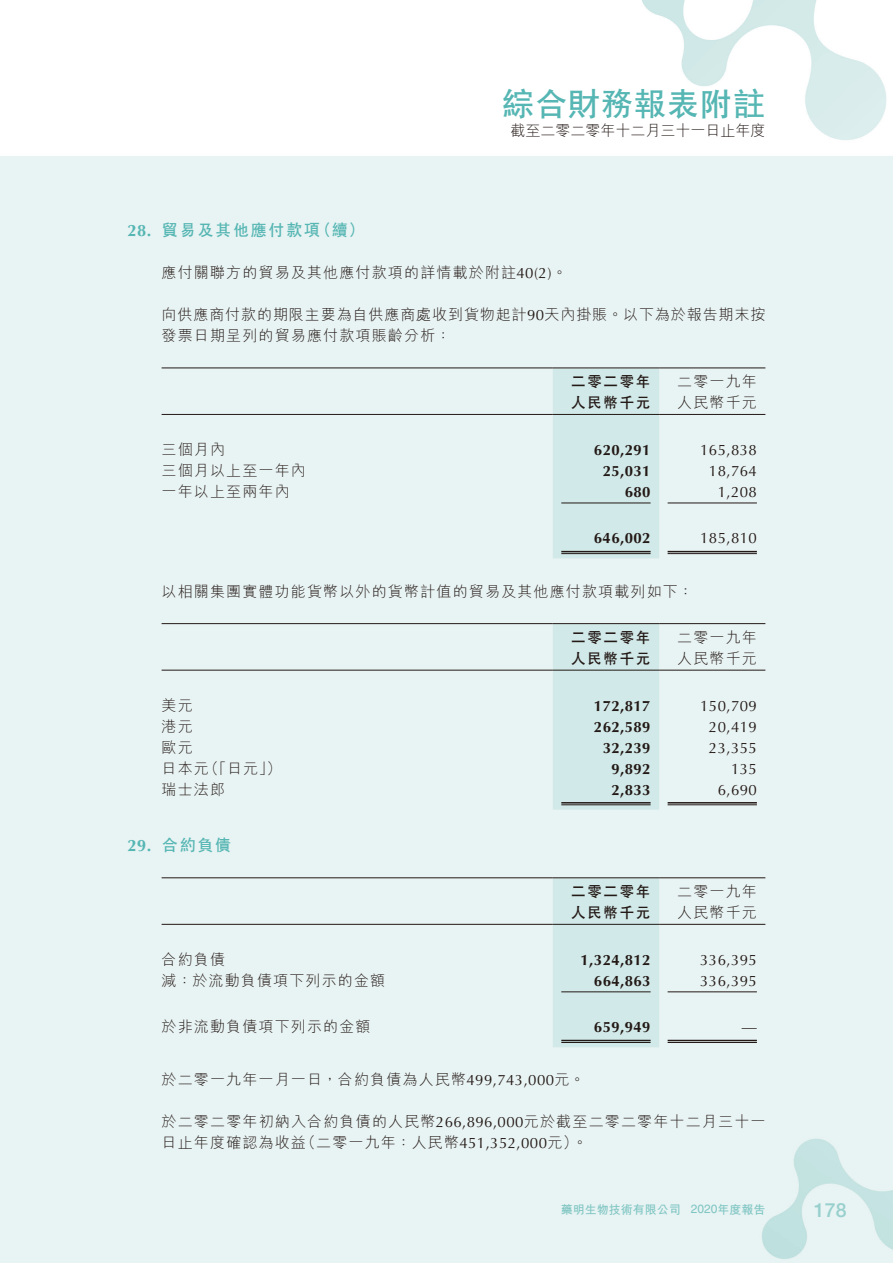
<style>
.page{position:relative;width:893px;height:1263px;background:#fff}
.page>*{position:absolute;margin:0;border:0;box-sizing:border-box;transform-origin:0 0}
.t1{font:700 33px "C Hei 2 HK";color:#55b6b3}
.t2{font:500 19.5px "Helvetica Neue LT Std";color:#97d0cd}
.t3{font:700 16.5px "C Hei 2 HK";letter-spacing:.08em;color:#55b6b3}
.t4{font:700 16.5px "Optima LT Std";color:#55b6b3}
.t5{font:300 15px/21px "M Hei HK";letter-spacing:.08em;color:#231916}
.t6{font:700 15px "Optima LT Std";letter-spacing:.03em;color:#231916}
.t7{font:15px "Optima LT Std";letter-spacing:.03em;color:#231916}
.t8{font:300 15px/21px "M Hei HK";letter-spacing:.06em;color:#231916}
.t9{font:700 15px "C Hei 2 HK";letter-spacing:.08em;color:#231916}
.t10{font:300 15px "M Hei HK";color:#231916}
.t11{font:700 12px "M Hei HK";color:#7dc5c2}
.t12{font:12px "Helvetica LT Std";color:#7dc5c2}
.s1{font-family:"Optima LT Std";font-weight:400}
.s2{font-family:"M Hei HK";font-weight:700}
</style>
<div class="page">
<div style="left:553px;top:369px;width:106px;height:189px;background:#d1e9e8"></div>
<hr style="left:162px;top:368px;width:391px;height:1px;background:#231916">
<hr style="left:553px;top:368px;width:106px;height:1px;background:#231916">
<hr style="left:659px;top:368px;width:106px;height:1px;background:#231916">
<hr style="left:162px;top:414px;width:391px;height:1px;background:#231916">
<hr style="left:553px;top:414px;width:106px;height:1px;background:#231916">
<hr style="left:659px;top:414px;width:106px;height:1px;background:#231916">
<hr style="left:561px;top:503px;width:90px;height:1px;background:#231916">
<hr style="left:668px;top:503px;width:89px;height:1px;background:#231916">
<hr style="left:561px;top:551px;width:90px;height:1px;background:#231916">
<hr style="left:561px;top:553px;width:90px;height:1px;background:#231916">
<hr style="left:668px;top:551px;width:89px;height:1px;background:#231916">
<hr style="left:668px;top:553px;width:89px;height:1px;background:#231916">
<div style="left:553px;top:624px;width:106px;height:185px;background:#d1e9e8"></div>
<hr style="left:162px;top:623px;width:391px;height:1px;background:#231916">
<hr style="left:553px;top:623px;width:106px;height:1px;background:#231916">
<hr style="left:659px;top:623px;width:106px;height:1px;background:#231916">
<hr style="left:162px;top:670px;width:391px;height:1px;background:#231916">
<hr style="left:553px;top:670px;width:106px;height:1px;background:#231916">
<hr style="left:659px;top:670px;width:106px;height:1px;background:#231916">
<hr style="left:561px;top:802px;width:90px;height:1px;background:#231916">
<hr style="left:561px;top:804px;width:90px;height:1px;background:#231916">
<hr style="left:668px;top:802px;width:89px;height:1px;background:#231916">
<hr style="left:668px;top:804px;width:89px;height:1px;background:#231916">
<div style="left:553px;top:878px;width:106px;height:169px;background:#d1e9e8"></div>
<hr style="left:162px;top:877px;width:391px;height:1px;background:#231916">
<hr style="left:553px;top:877px;width:106px;height:1px;background:#231916">
<hr style="left:659px;top:877px;width:106px;height:1px;background:#231916">
<hr style="left:162px;top:924px;width:391px;height:1px;background:#231916">
<hr style="left:553px;top:924px;width:106px;height:1px;background:#231916">
<hr style="left:659px;top:924px;width:106px;height:1px;background:#231916">
<hr style="left:561px;top:991px;width:90px;height:1px;background:#231916">
<hr style="left:668px;top:991px;width:89px;height:1px;background:#231916">
<hr style="left:561px;top:1040px;width:90px;height:1px;background:#231916">
<hr style="left:561px;top:1042px;width:90px;height:1px;background:#231916">
<hr style="left:668px;top:1040px;width:89px;height:1px;background:#231916">
<hr style="left:668px;top:1042px;width:89px;height:1px;background:#231916">
<h1 class="t1" style="left:501px;top:87px;width:265px">綜合財務報表附註</h1>
<p class="t10" style="left:510px;top:122px;width:256px">截至二零二零年十二月三十一日止年度</p>
<p class="t4" style="left:128px;top:221px;width:25px">28.</p>
<p class="t3" style="left:315px;top:221px;width:52px">（續(</p>
<p class="t3" style="left:162px;top:221px;width:160px">貿易及其他應付款項</p>
<p class="t5" style="left:162px;top:262px;width:407px">應付關聯方的貿易及其他應付款項的詳情載於附註<span class="s1">4 0</span> 。<span class="s1">(2)</span></p>
<p class="t8" style="left:162px;top:304px;width:605px">向供應商付款的期限主要為自供應商處收到貨物起計<span class="s1">90</span>天內掛賬。以下為於報告期末按發票日期呈列的貿易應付款項賬齡分析：</p>
<p class="t5" style="left:677px;top:371px;width:81px">二零一九年</p>
<p class="t9" style="left:571px;top:374px;width:81px">二零二零年</p>
<p class="t9" style="left:571px;top:395px;width:81px">人民幣千元</p>
<p class="t5" style="left:677px;top:392px;width:81px">人民幣千元</p>
<p class="t5" style="left:162px;top:439px;width:65px">三個月內</p>
<p class="t6" style="left:594px;top:441px;width:58px">620,291</p>
<p class="t7" style="left:700px;top:441px;width:58px">165,838</p>
<p class="t5" style="left:162px;top:460px;width:146px">三個月以上至一年內</p>
<p class="t6" style="left:603px;top:462px;width:49px">25,031</p>
<p class="t7" style="left:709px;top:462px;width:49px">18,764</p>
<p class="t5" style="left:162px;top:481px;width:130px">一年以上至兩年內</p>
<p class="t6" style="left:625px;top:483px;width:27px">680</p>
<p class="t7" style="left:718px;top:483px;width:41px">1,208</p>
<p class="t7" style="left:700px;top:530px;width:58px">185,810</p>
<p class="t6" style="left:594px;top:530px;width:58px">646,002</p>
<p class="t5" style="left:162px;top:580px;width:533px">以相關集團實體功能貨幣以外的貨幣計值的貿易及其他應付款項載列如下：</p>
<p class="t5" style="left:677px;top:627px;width:81px">二零一九年</p>
<p class="t9" style="left:571px;top:630px;width:81px">二零二零年</p>
<p class="t9" style="left:571px;top:651px;width:81px">人民幣千元</p>
<p class="t5" style="left:677px;top:648px;width:81px">人民幣千元</p>
<p class="t5" style="left:162px;top:694px;width:33px">美元</p>
<p class="t6" style="left:594px;top:697px;width:58px">172,817</p>
<p class="t7" style="left:700px;top:697px;width:58px">150,709</p>
<p class="t5" style="left:162px;top:715px;width:33px">港元</p>
<p class="t6" style="left:594px;top:718px;width:58px">262,589</p>
<p class="t7" style="left:709px;top:718px;width:49px">20,419</p>
<p class="t5" style="left:162px;top:736px;width:33px">歐元</p>
<p class="t6" style="left:603px;top:739px;width:49px">32,239</p>
<p class="t7" style="left:709px;top:739px;width:49px">23,355</p>
<p class="t5" style="left:204px;top:757px;width:79px">（「日元 (「</p>
<p class="t5" style="left:162px;top:757px;width:49px">日本元</p>
<p class="t6" style="left:611px;top:760px;width:41px">9,892</p>
<p class="t7" style="left:731px;top:760px;width:27px">135</p>
<p class="t5" style="left:162px;top:778px;width:65px">瑞士法郎</p>
<p class="t6" style="left:611px;top:781px;width:41px">2,833</p>
<p class="t7" style="left:718px;top:781px;width:41px">6,690</p>
<p class="t4" style="left:128px;top:835px;width:25px">29.</p>
<p class="t3" style="left:162px;top:836px;width:71px">合約負債</p>
<p class="t9" style="left:571px;top:884px;width:81px">二零二零年</p>
<p class="t9" style="left:571px;top:905px;width:81px">人民幣千元</p>
<p class="t5" style="left:677px;top:881px;width:81px">二零一九年</p>
<p class="t5" style="left:677px;top:902px;width:81px">人民幣千元</p>
<p class="t5" style="left:162px;top:948px;width:65px">合約負債</p>
<p class="t5" style="left:162px;top:969px;width:225px">減：於流動負債項下列示的金額</p>
<p class="t6" style="left:581px;top:951px;width:72px">1,324,812</p>
<p class="t6" style="left:594px;top:972px;width:58px">664,863</p>
<p class="t7" style="left:700px;top:951px;width:58px">336,395</p>
<p class="t7" style="left:700px;top:972px;width:58px">336,395</p>
<p class="t5" style="left:162px;top:1016px;width:211px">於非流動負債項下列示的金額</p>
<p class="t5" style="left:162px;top:1069px;width:425px">於二零一九年一月一日，合約負債為人民幣<span class="s1">499,743,000</span>元。</p>
<p class="t5" style="left:573px;top:1111px;width:194px;text-indent:-411px">於二零二零年初納入合約負債的人民幣<span class="s1">266,896,000</span>元於截至二零二零年十二月三十一。</p>
<p class="t6" style="left:594px;top:1018px;width:58px">659,949</p>
<p class="t7" style="left:742px;top:1018px;width:16px">—</p>
<p class="t5" style="left:301px;top:1132px;width:279px">（二零一九年：人民幣<span class="s1">451,352,000</span>元(</p>
<p class="t5" style="left:162px;top:1132px;width:146px">日止年度確認為收益</p>
<p class="t11" style="left:561px;top:1200px;width:121px">藥明生物技術有限公司</p>
<p class="t12" style="left:691px;top:1202px;width:76px">2020<span class="s2">年度報告</span></p>
<h2 class="t2" style="left:814px;top:1198px;width:34px">178</h2>
</div>
